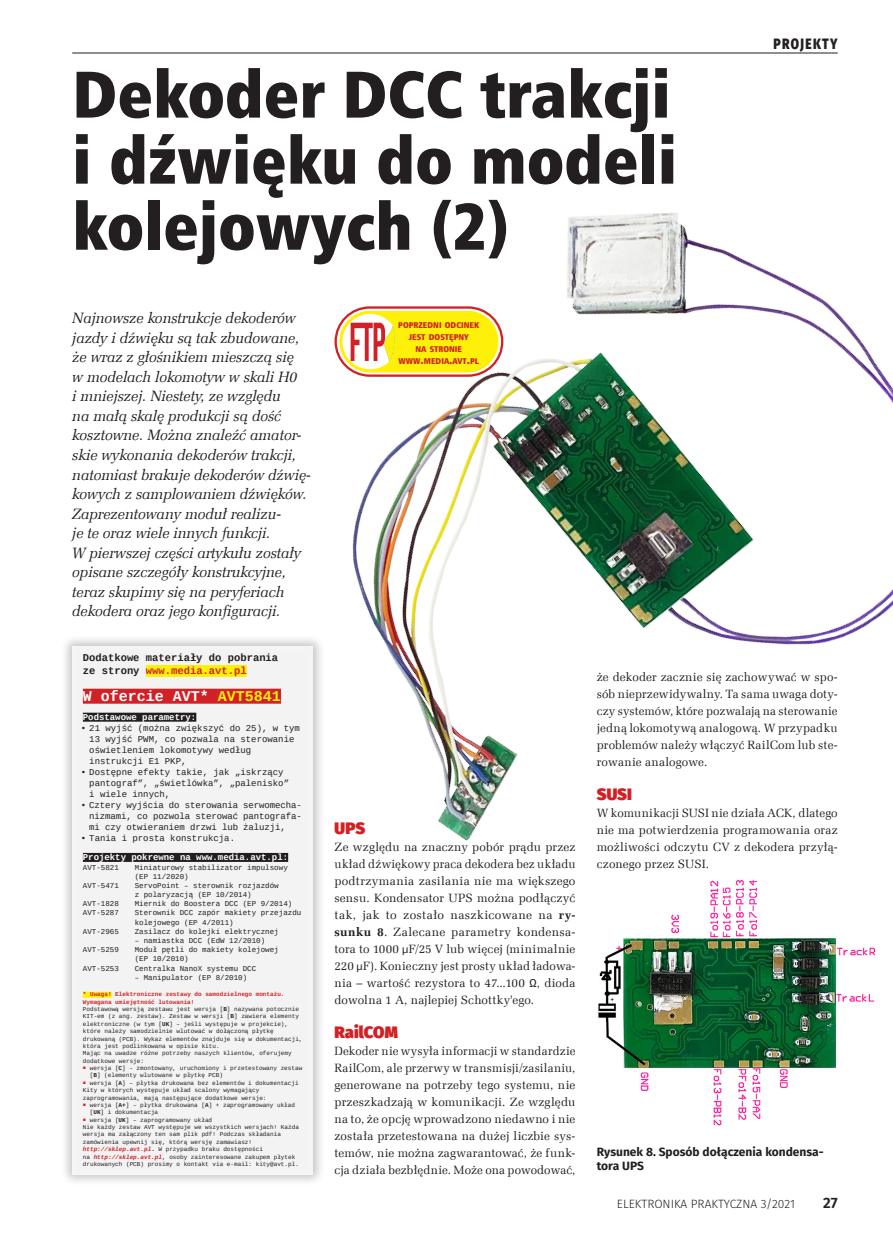
<style>
.page{position:relative;width:893px;height:1234px;background:#fff}
.page>*{position:absolute;margin:0;border:0;box-sizing:border-box;transform-origin:0 0}
._9_tytul{font:66px/66px "Humnst 777 X Blk Cn EU";color:#231f20;text-align:justify}
._3_Srodtytul{font:900 16.5px "Fira Sans";letter-spacing:.005em;color:#d12126}
._2_lead_do_wszystkie{font:italic 15px/19.5px "Zapf Ellipt EU";letter-spacing:-.01em;color:#231f20}
._7_tabela_trec{font:700 15px "Liberation Mono";color:#fff}
.t1{font:800 15px "Fira Sans";letter-spacing:.11em;color:#231f20;scale:.8 1}
.t2{font:600 15px "Fira Sans";color:#231f20}
._1_Body{font:12px/17px "Zapf Ellipt EU";letter-spacing:.01em;color:#231f20;text-align:justify}
._4_Podpis{font:700 12px/14.4px "Fira Sans";color:#231f20}
.t3{font:300 12px "Fira Sans";color:#231f20}
._7_tabela_trec-2{font:700 10.5px/12.8px "Liberation Mono";color:#231f20}
.t4{font:9px/10.9px "Liberation Mono";color:#231f20}
._7_tabela_trec-3{font:700 9px "Liberation Mono";color:#fff}
._7_Tabela{font:8.4px/12px "Humnst 777 X Blk Cn EU";color:#d12126;text-align:center}
._7_tabela_trec-4{font:7.5px "Liberation Mono";color:#231f20}
._7_tabela_trec-5{font:6px/7.4px "Liberation Mono";color:#231f20}
._7_tabela_trec-6{font:700 6px/7.4px "Liberation Mono";color:#d12126}
.s1{font-size:12px}
.s2{color:#d12126}
.s3{color:#fff009}
.s4{font-weight:700}
.s5{font-weight:700;font-style:italic;color:#d12126}
.s6{font-family:"Liberation Mono";font-size:10.5px}
.s7{font-family:"Liberation Mono"}
</style>
<div class="page">
<img style="left:352px;top:213px;width:541px;height:628px">
<hr style="left:72px;top:53px;width:766px;height:1px;background:#231f20">
<div style="left:61px;top:634px;width:264px;height:551px;background:#231f20;opacity:.25"></div>
<div style="left:72px;top:646px;width:241px;height:528px;background:#f4f3f3"></div>
<div style="left:146px;top:664px;width:101px;height:12px;background:#fff009"></div>
<div style="left:83px;top:688px;width:135px;height:15px;background:#d12126"></div>
<div style="left:218px;top:688px;width:63px;height:15px;background:#d12126"></div>
<div style="left:83px;top:712px;width:113px;height:9px;background:#231f20"></div>
<div style="left:83px;top:852px;width:205px;height:9px;background:#231f20"></div>
<div style="left:83px;top:991px;width:29px;height:6px;background:#fff009"></div>
<img style="left:598px;top:879px;width:278px;height:247px">
<svg style="left:334px;top:306px;width:169px;height:71px"></svg>
<p class="_9_tytul" style="left:72px;top:62px;width:606px">Dekoder DCC trakcji i dźwięku do modeli kolejowych (2)</p>
<p class="_2_lead_do_wszystkie" style="left:72px;top:309px;width:240px">Najnowsze konstrukcje dekoderów jazdy i dźwięku są tak zbudowane, że wraz z głośnikiem mieszczą się<br>w modelach lokomotyw w skali H0<br>i mniejszej. Niestety, ze względu<br>na małą skalę produkcji są dość kosztowne. Można znaleźć amator&shy;skie wykonania dekoderów trakcji, natomiast brakuje dekoderów dźwię&shy;kowych z samplowaniem dźwięków.<br>Zaprezentowany moduł realizu-<br>je te oraz wiele innych funkcji.<br>W pierwszej części artykułu zostały opisane szczegóły konstrukcyjne, teraz skupimy się na peryferiach dekodera oraz jego konfiguracji.</p>
<p class="_7_Tabela" style="left:398px;top:319px;width:82px">POPRZEDNI ODCINEK<br>JEST DOSTĘPNY<br>NA STRONIE</p>
<p class="_7_Tabela" style="left:399px;top:355px;width:82px">WWW<span class="s1">.</span>MEDIA<span class="s1">.</span>AVT<span class="s1">.</span>PL</p>
<p class="t1" style="left:773px;top:30px;width:82px">PROJEKTY</p>
<p class="_7_tabela_trec-2" style="left:83px;top:651px;width:197px">Dodatkowe materiały do pobrania ze strony <span class="s2">www.media.avt.pl</span></p>
<p class="_7_tabela_trec" style="left:83px;top:685px;width:200px">W ofercie AVT* <span class="s3">AVT5841</span></p>
<p class="_7_tabela_trec-3" style="left:83px;top:711px;width:115px">Podstawowe parametry:</p>
<p class="t4" style="left:89px;top:722px;width:212px;text-indent:-9px">• 21 wyjść (można zwiększyć do 25), w tym<br>13 wyjść PWM, co pozwala na sterowanie oświetleniem lokomotywy według instrukcji E1 PKP,</p>
<p class="t4" style="left:89px;top:766px;width:201px;text-indent:-9px">• Dostępne efekty takie, jak „iskrzący pantograf”, „świetlówka”, „palenisko” i wiele innych,</p>
<p class="t4" style="left:89px;top:799px;width:214px;text-align:justify;text-indent:-9px">• Cztery wyjścia do sterowania serwomecha&shy;nizmami, co pozwola sterować pantografa&shy;mi czy otwieraniem drzwi lub żaluzji,</p>
<p class="t4" style="left:81px;top:832px;width:156px">• Tania i prosta konstrukcja.</p>
<p class="_7_tabela_trec-3" style="left:83px;top:851px;width:207px">Projekty pokrewne na www.media.avt.pl:</p>
<p class="_7_tabela_trec-4" style="left:83px;top:862px;width:38px">AVT-5821</p>
<p class="_7_tabela_trec-4" style="left:135px;top:862px;width:155px">Miniaturowy stabilizator impulsowy</p>
<p class="_7_tabela_trec-4" style="left:135px;top:871px;width:56px">(EP 11/2020)</p>
<p class="_7_tabela_trec-4" style="left:83px;top:880px;width:38px">AVT-5471</p>
<p class="_7_tabela_trec-4" style="left:135px;top:880px;width:146px">ServoPoint – sterownik rozjazdów</p>
<p class="_7_tabela_trec-4" style="left:135px;top:889px;width:119px">z polaryzacją (EP 10/2014)</p>
<p class="_7_tabela_trec-4" style="left:83px;top:898px;width:38px">AVT-1828</p>
<p class="_7_tabela_trec-4" style="left:135px;top:898px;width:159px">Miernik do Boostera DCC (EP 9/2014)</p>
<p class="_7_tabela_trec-4" style="left:83px;top:907px;width:38px">AVT-5287</p>
<p class="_7_tabela_trec-4" style="left:135px;top:907px;width:168px">Sterownik DCC zapór makiety przejazdu</p>
<p class="_7_tabela_trec-4" style="left:135px;top:917px;width:101px">kolejowego (EP 4/2011)</p>
<p class="_7_tabela_trec-4" style="left:83px;top:926px;width:38px">AVT-2965</p>
<p class="_7_tabela_trec-4" style="left:135px;top:926px;width:146px">Zasilacz do kolejki elektrycznej</p>
<p class="_7_tabela_trec-4" style="left:135px;top:935px;width:132px">– namiastka DCC (EdW 12/2010)</p>
<p class="_7_tabela_trec-4" style="left:83px;top:944px;width:38px">AVT-5259</p>
<p class="_7_tabela_trec-4" style="left:135px;top:944px;width:146px">Moduł pętli do makiety kolejowej</p>
<p class="_7_tabela_trec-4" style="left:135px;top:953px;width:56px">(EP 10/2010)</p>
<p class="_7_tabela_trec-4" style="left:83px;top:962px;width:38px">AVT-5253</p>
<p class="_7_tabela_trec-4" style="left:135px;top:962px;width:123px">Centralka NanoX systemu DCC</p>
<p class="_7_tabela_trec-4" style="left:135px;top:972px;width:114px">– Manipulator (EP 8/2010)</p>
<p class="_7_tabela_trec-6" style="left:83px;top:990px;width:203px">* Uwaga! Elektroniczne zestawy do samodzielnego montażu.<br>Wymagana umiejętność lutowania!</p>
<p class="_7_tabela_trec-5" style="left:83px;top:1005px;width:221px">Podstawową wersją zestawu jest wersja [<span class="s4">B</span>] nazywana potocznie KIT-em (z ang. zestaw). Zestaw w wersji [<span class="s4">B</span>] zawiera elementy elektroniczne (w tym [<span class="s4">UK</span>] – jeśli występuje w projekcie), które należy samodzielnie wlutować w dołączoną płytkę drukowaną (PCB). Wykaz elementów znajduje się w dokumentacji, która jest podlinkowana w opisie kitu.</p>
<p class="_7_tabela_trec-5" style="left:83px;top:1049px;width:210px">Mając na uwadze różne potrzeby naszych klientów, oferujemy dodatkowe wersje:</p>
<p class="_7_tabela_trec-5" style="left:90px;top:1064px;width:214px;text-indent:-7px"><span class="s2">○</span> wersja [<span class="s4">C</span>] – zmontowany, uruchomiony i przetestowany zestaw [<span class="s4">B</span>] (elementy wlutowane w płytkę PCB)</p>
<p class="_7_tabela_trec-5" style="left:83px;top:1078px;width:217px"><span class="s2">○</span> wersja [<span class="s4">A</span>] – płytka drukowana bez elementów i dokumentacji</p>
<p class="_7_tabela_trec-5" style="left:83px;top:1086px;width:185px">Kity w których występuje układ scalony wymagający zaprogramowania, mają następujące dodatkowe wersje:</p>
<p class="_7_tabela_trec-5" style="left:90px;top:1100px;width:207px;text-indent:-7px"><span class="s2">○</span> wersja [<span class="s4">A+</span>] – płytka drukowana [<span class="s4">A</span>] + zaprogramowany układ [<span class="s4">UK</span>] i dokumentacja</p>
<p class="_7_tabela_trec-5" style="left:83px;top:1115px;width:131px"><span class="s2">○</span> wersja [<span class="s4">UK</span>] – zaprogramowany układ</p>
<p class="_7_tabela_trec-5" style="left:83px;top:1122px;width:218px">Nie każdy zestaw AVT występuje we wszystkich wersjach! Każda wersja ma załączony ten sam plik pdf! Podczas składania zamówienia upewnij się, którą wersję zamawiasz!</p>
<p class="_7_tabela_trec-5" style="left:83px;top:1145px;width:182px"><span class="s5">http://sklep.avt.pl</span><span class="s4">.</span> W przypadku braku dostępności</p>
<p class="_7_tabela_trec-5" style="left:83px;top:1152px;width:218px">na <span class="s5">http://sklep.avt.pl</span>, osoby zainteresowane zakupem płytek drukowanych (PCB) prosimy o kontakt via e-mail: kity@avt.pl.</p>
<p class="_3_Srodtytul" style="left:334px;top:812px;width:32px">UPS</p>
<p class="_1_Body" style="left:334px;top:838px;width:242px">Ze względu na znaczny pobór prądu przez układ dźwiękowy praca dekodera bez układu podtrzymania zasilania nie ma większego sensu. Kondensator UPS można podłączyć tak, jak to zostało naszkicowane na <span class="s4">ry&shy;sunku 8</span>. Zalecane parametry kondensa&shy;tora to 1000 <span class="s6">µ</span>F/25 V lub więcej (minimalnie 220 <span class="s6">µ</span>F). Konieczny jest prosty układ ładowa&shy;nia – wartość rezystora to 47...100 <span class="s7">Ω</span>, dioda dowolna 1 A, najlepiej Schottky'ego.</p>
<p class="_3_Srodtytul" style="left:334px;top:1016px;width:65px">RailCOM</p>
<p class="_1_Body" style="left:334px;top:1042px;width:242px">Dekoder nie wysyła informacji w standardzie RailCom, ale przerwy w transmisji/zasilaniu, generowane na potrzeby tego systemu, nie przeszkadzają w komunikacji. Ze względu na to, że opcję wprowadzono niedawno i nie została przetestowana na dużej liczbie sys&shy;temów, nie można zagwarantować, że funk&shy;cja działa bezbłędnie. Może ona powodować,</p>
<p class="_1_Body" style="left:597px;top:668px;width:242px">że dekoder zacznie się zachowywać w spo&shy;sób nieprzewidywalny. Ta sama uwaga doty&shy;czy systemów, które pozwalają na sterowanie jedną lokomotywą analogową. W przypadku problemów należy włączyć RailCom lub ste&shy;rowanie analogowe.</p>
<p class="_3_Srodtytul" style="left:597px;top:778px;width:37px">SUSI</p>
<p class="_1_Body" style="left:597px;top:804px;width:242px">W komunikacji SUSI nie działa ACK, dlatego nie ma potwierdzenia programowania oraz możliwości odczytu CV z dekodera przyłą&shy;czonego przez SUSI.</p>
<p class="_4_Podpis" style="left:597px;top:1143px;width:228px">Rysunek 8. Sposób dołączenia kondensa&shy;tora UPS</p>
<h3 class="t3" style="left:617px;top:1195px;width:180px">ELEKTRONIKA PRAKTYCZNA 3/2021</h3>
<h3 class="t2" style="left:823px;top:1190px;width:16px">27</h3>
</div>
